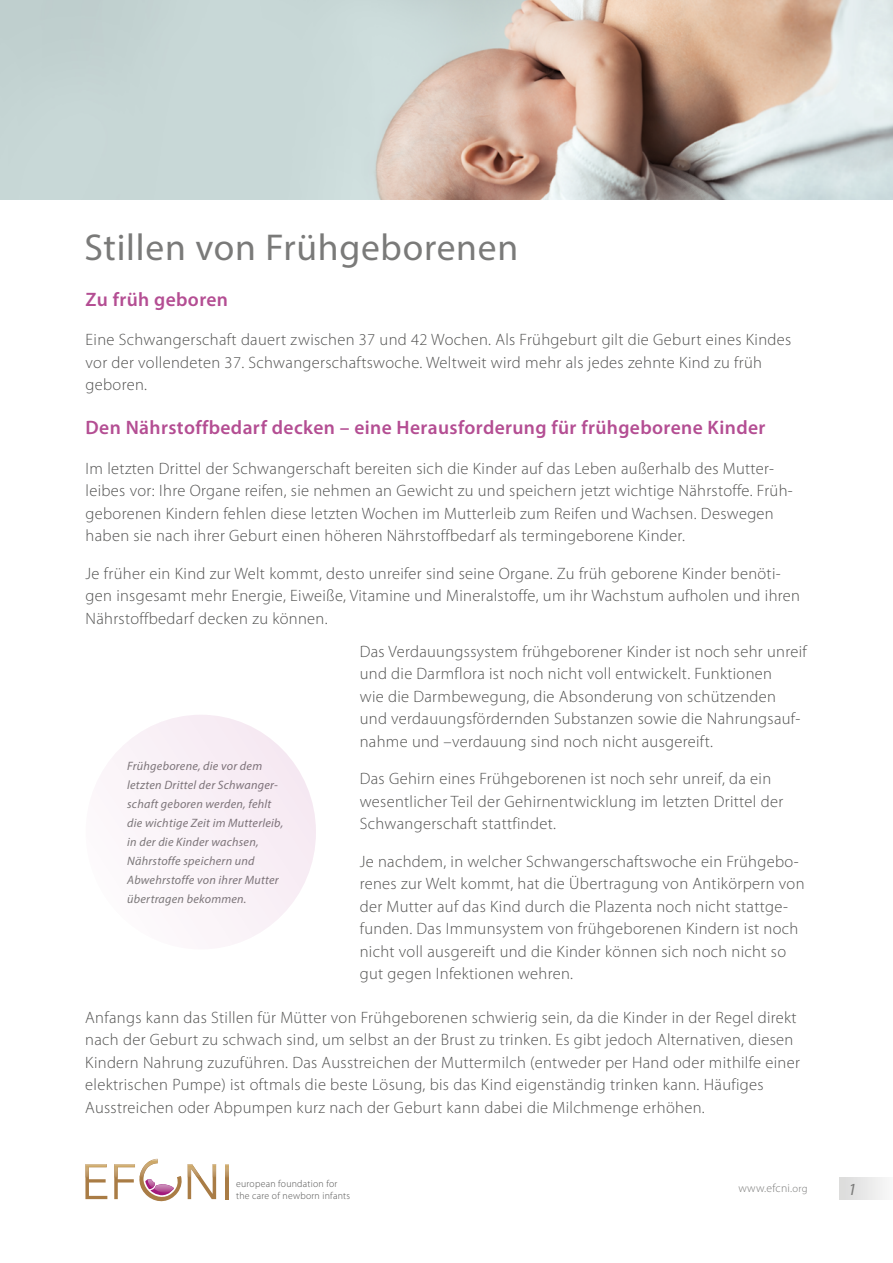
<style>
.page{position:relative;width:893px;height:1263px;background:#fff}
.page>*{position:absolute;margin:0;border:0;box-sizing:border-box;transform-origin:0 0}
.t1{font:37.5px "Myriad Pro";letter-spacing:.02em;color:#7a7a79}
.t2{font:600 19.5px "Myriad Pro";letter-spacing:.02em;color:#b44e93}
.t3{font:italic 17.1px "Myriad Pro";color:#7a7a79}
.t4{font:300 16.5px/22.5px "Myriad Pro";letter-spacing:.02em;color:#525251}
.t5{font:italic 12.15px/18.9px "Myriad Pro";letter-spacing:.02em;color:#7a7a79}
.t6{font:300 11.7px "Myriad Pro";letter-spacing:.02em;color:#7a7a79}
.t7{font:300 10.05px/12.1px "Myriad Pro";letter-spacing:.025em;color:#525251}
.s1{font-size:10.65px}
</style>
<div class="page">
<svg style="left:85px;top:1164px;width:22px;height:35px"></svg>
<img style="left:86px;top:1164px;width:21px;height:13px">
<svg style="left:114px;top:1164px;width:68px;height:38px"></svg>
<img style="left:140px;top:1159px;width:18px;height:18px">
<svg style="left:188px;top:1177px;width:28px;height:22px"></svg>
<hr style="left:225px;top:1164px;width:4px;height:35px;background:#a97c45">
<img style="left:188px;top:1164px;width:28px;height:13px">
<svg style="left:226px;top:1164px;width:3px;height:13px"></svg>
<div style="left:839px;top:1177px;width:54px;height:22px;background:linear-gradient(to right,#dadada,#f8f8f8)"></div>
<img style="left:0;top:0;width:893px;height:200px">
<div style="left:86px;top:715px;width:230px;height:234px;background:#f9f1f7;border-radius:50%"></div>
<h1 class="t1" style="left:85px;top:225px;width:435px">Stillen von Frühgeborenen</h1>
<p class="t2" style="left:86px;top:287px;width:144px">Zu früh geboren</p>
<p class="t4" style="left:86px;top:329px;width:707px">Eine Schwangerschaft dauert zwischen 37 und 42 Wochen. Als Frühgeburt gilt die Geburt eines Kindes vor der vollendeten 37. Schwangerschaftswoche. Weltweit wird mehr als jedes zehnte Kind zu früh geboren.</p>
<p class="t2" style="left:86px;top:415px;width:681px">Den Nährstoffbedarf decken – eine Herausforderung für frühgeborene Kinder</p>
<p class="t4" style="left:86px;top:457px;width:709px">Im letzten Drittel der Schwangerschaft bereiten sich die Kinder auf das Leben außerhalb des Mutter&shy;leibes vor: Ihre Organe reifen, sie nehmen an Gewicht zu und speichern jetzt wichtige Nährstoffe. Früh&shy;geborenen Kindern fehlen diese letzten Wochen im Mutterleib zum Reifen und Wachsen. Deswegen haben sie nach ihrer Geburt einen höheren Nährstoffbedarf als termingeborene Kinder.</p>
<p class="t4" style="left:86px;top:562px;width:716px">Je früher ein Kind zur Welt kommt, desto unreifer sind seine Organe. Zu früh geborene Kinder benöti&shy;gen insgesamt mehr Energie, Eiweiße, Vitamine und Mineralstoffe, um ihr Wachstum aufholen und ihren<br>Nährstoffbedarf decken zu können.</p>
<p class="t4" style="left:360px;top:640px;width:449px">Das Verdauungssystem frühgeborener Kinder ist noch sehr unreif und die Darmflora ist noch nicht voll entwickelt. Funktionen<br>wie die Darmbewegung, die Absonderung von schützenden und verdauungsfördernden Substanzen sowie die Nahrungsauf&shy;nahme und –verdauung sind noch nicht ausgereift.</p>
<p class="t4" style="left:360px;top:768px;width:425px">Das Gehirn eines Frühgeborenen ist noch sehr unreif, da ein wesentlicher Teil der Gehirnentwicklung im letzten Drittel der<br>Schwangerschaft stattfindet.</p>
<p class="t4" style="left:360px;top:850px;width:446px">Je nachdem, in welcher Schwangerschaftswoche ein Frühgebo&shy;renes zur Welt kommt, hat die Übertragung von Antikörpern von der Mutter auf das Kind durch die Plazenta noch nicht stattge&shy;funden. Das Immunsystem von frühgeborenen Kindern ist noch nicht voll ausgereift und die Kinder können sich noch nicht so gut gegen Infektionen wehren.</p>
<p class="t4" style="left:85px;top:1006px;width:716px">Anfangs kann das Stillen für Mütter von Frühgeborenen schwierig sein, da die Kinder in der Regel direkt nach der Geburt zu schwach sind, um selbst an der Brust zu trinken. Es gibt jedoch Alternativen, diesen Kindern Nahrung zuzuführen. Das Ausstreichen der Muttermilch (entweder per Hand oder mithilfe einer elektrischen Pumpe) ist oftmals die beste Lösung, bis das Kind eigenständig trinken kann. Häufiges Ausstreichen oder Abpumpen kurz nach der Geburt kann dabei die Milchmenge erhöhen.</p>
<p class="t5" style="left:127px;top:757px;width:158px">Frühgeborene, die vor dem letzten Drittel der Schwanger&shy;schaft geboren werden, fehlt die wichtige Zeit im Mutterleib, in der die Kinder wachsen,<br>Nährstoffe speichern und<br>Abwehrstoffe von ihrer Mutter übertragen bekommen.</p>
<p class="t7" style="left:236px;top:1177px;width:115px">european foundation for the care of newborn infants</p>
<p class="t6" style="left:738px;top:1182px;width:71px">www.efcni.<span class="s1">org</span></p>
<p class="t3" style="left:848px;top:1178px;width:10px">1</p>
</div>
